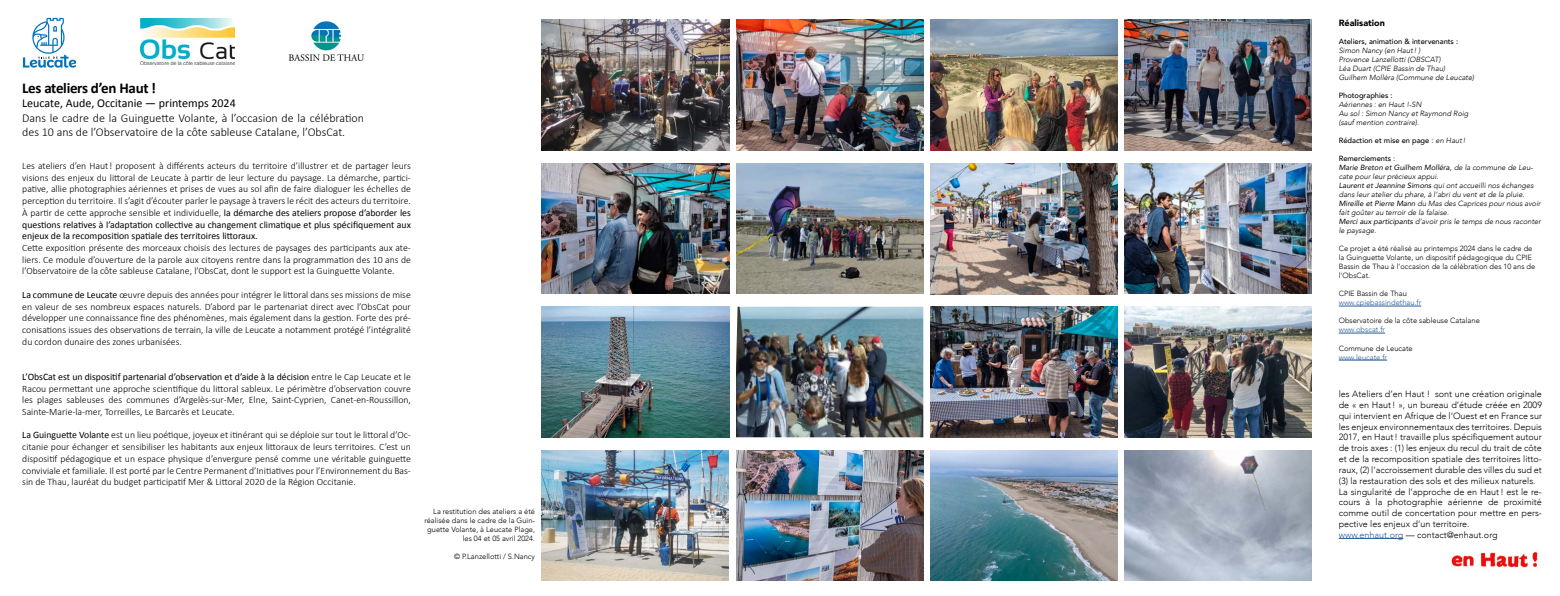
<style>
.page{position:relative;width:1560px;height:596px;background:#fff}
.page>*{position:absolute;margin:0;border:0;box-sizing:border-box;transform-origin:0 0}
.t1{font:700 15px "Calibri";letter-spacing:-.02em;color:#000}
.t2{font:300 12px/14.4px "Calibri";color:#000}
.t3{font:12px "Calibri";color:#000}
.t4{font:300 9.75px/11.7px "Calibri";color:#000;text-align:justify}
.t5{font:300 9px/10.8px "Avenir";color:#000}
.t6{font:900 9px "Avenir";color:#000}
.t7{font:italic 300 7.5px/9px "Avenir";color:#000}
.t8{font:300 7.5px/9px "Avenir";color:#000}
.t9{font:500 7.5px "Avenir";color:#000}
.t10{font:300 7.5px "Avenir";color:#275b9b}
.s1{font-weight:400}
.s2{font-weight:300;font-style:italic}
.s3{font-weight:500;font-style:normal}
.s4{font-weight:400;font-style:normal}
.s5{color:#275b9b}
</style>
<div class="page">
<img style="left:736px;top:20px;width:187px;height:130px">
<img style="left:930px;top:20px;width:187px;height:130px">
<img style="left:1124px;top:20px;width:187px;height:130px">
<img style="left:736px;top:163px;width:187px;height:131px">
<img style="left:930px;top:163px;width:187px;height:131px">
<img style="left:541px;top:20px;width:188px;height:130px">
<img style="left:930px;top:306px;width:187px;height:131px">
<img style="left:1124px;top:450px;width:187px;height:130px">
<img style="left:930px;top:450px;width:187px;height:130px">
<img style="left:1124px;top:163px;width:187px;height:131px">
<img style="left:541px;top:163px;width:188px;height:131px">
<img style="left:541px;top:450px;width:188px;height:130px">
<img style="left:1124px;top:306px;width:187px;height:131px">
<img style="left:541px;top:306px;width:188px;height:131px">
<img style="left:736px;top:306px;width:187px;height:131px">
<img style="left:736px;top:450px;width:187px;height:130px">
<hr style="left:1338px;top:305px;width:82px;height:1px;background:#275b9b">
<hr style="left:1338px;top:332px;width:46px;height:1px;background:#275b9b">
<hr style="left:1338px;top:359px;width:48px;height:1px;background:#275b9b">
<img style="left:288px;top:21px;width:76px;height:40px">
<img style="left:141px;top:18px;width:93px;height:47px">
<svg style="left:23px;top:17px;width:52px;height:51px"></svg>
<img style="left:1451px;top:547px;width:87px;height:22px">
<hr style="left:1338px;top:538px;width:65px;height:1px;background:#275b9b">
<h1 class="t1" style="left:22px;top:77px;width:135px">Les ateliers d’en Haut !</h1>
<p class="t3" style="left:22px;top:95px;width:215px">Leucate, Aude, Occitanie — printemps 2024</p>
<p class="t2" style="left:22px;top:110px;width:343px">Dans le cadre de la Guinguette Volante, à l’occasion de la célébration des 10 ans de l’Observatoire de la côte sableuse Catalane, l’ObsCat.</p>
<p class="t4" style="left:22px;top:160px;width:390px">Les ateliers d’en Haut ! proposent à différents acteurs du territoire d’illustrer et de partager leurs visions des enjeux du littoral de Leucate à partir de leur lecture du paysage. La démarche, partici&shy;pative, allie photographies aériennes et prises de vues au sol afin de faire dialoguer les échelles de perception du territoire. Il s’agit d’écouter parler le paysage à travers le récit des acteurs du territoire.<br>À partir de cette approche sensible et individuelle, <span class="s1">la démarche des ateliers propose d’aborder les questions relatives à l’adaptation collective au changement climatique et plus spécifiquement aux enjeux de la recomposition spatiale des territoires littoraux.</span></p>
<p class="t4" style="left:22px;top:242px;width:390px">Cette exposition présente des morceaux choisis des lectures de paysages des participants aux ate&shy;liers. Ce module d’ouverture de la parole aux citoyens rentre dans la programmation des 10 ans de l’Observatoire de la côte sableuse Catalane, l’ObsCat, dont le support est la Guinguette Volante.</p>
<p class="t4" style="left:22px;top:288px;width:390px"><span class="s1">La commune de Leucate</span> œuvre depuis des années pour intégrer le littoral dans ses missions de mise en valeur de ses nombreux espaces naturels. D’abord par le partenariat direct avec l’ObsCat pour développer une connaissance fine des phénomènes, mais également dans la gestion. Forte des pré&shy;conisations issues des observations de terrain, la ville de Leucate a notamment protégé l’intégralité du cordon dunaire des zones urbanisées.</p>
<p class="t4" style="left:22px;top:370px;width:390px"><span class="s1">L’ObsCat est un dispositif partenarial d’observation et d’aide à la décision</span> entre le Cap Leucate et le Racou permettant une approche scientifique du littoral sableux. Le périmètre d’observation couvre les plages sableuses des communes d’Argelès-sur-Mer, Elne, Saint-Cyprien, Canet-en-Roussillon, Sainte-Marie-la-mer, Torreilles, Le Barcarès et Leucate.</p>
<p class="t4" style="left:22px;top:429px;width:390px"><span class="s1">La Guinguette Volante</span> est un lieu poétique, joyeux et itinérant qui se déploie sur tout le littoral d’Oc&shy;citanie pour échanger et sensibiliser les habitants aux enjeux littoraux de leurs territoires. C’est un dispositif pédagogique et un espace physique d’envergure pensé comme une véritable guinguette conviviale et familiale. Il est porté par le Centre Permanent d’Initiatives pour l’Environnement du Bas&shy;sin de Thau, lauréat du budget participatif Mer &amp; Littoral 2020 de la Région Occitanie.</p>
<p class="t8" style="left:424px;top:506px;width:112px;text-align:right">La restitution des ateliers a été réalisée dans le cadre de la Guin&shy;guette Volante, à Leucate Plage, les 04 et 05 avril 2024.</p>
<p class="t8" style="left:454px;top:551px;width:82px">© P.Lanzellotti / S.Nancy</p>
<p class="t6" style="left:1338px;top:15px;width:48px">Réalisation</p>
<p class="t9" style="left:1338px;top:35px;width:121px">Ateliers, animation &amp; intervenants :</p>
<p class="t7" style="left:1338px;top:46px;width:137px">Simon Nancy (en Haut! )<br>Provence Lanzellotti (OBSCAT)<br>Léa Duart (CPIE Bassin de Thau)<br>Guilhem Molléra (Commune de Leucate)</p>
<p class="t9" style="left:1338px;top:89px;width:55px">Photographies :</p>
<p class="t7" style="left:1338px;top:100px;width:131px">Aériennes : en Haut !-SN<br>Au sol : Simon Nancy et Raymond Roig (sauf mention contraire).</p>
<p class="t9" style="left:1338px;top:134px;width:128px">Rédaction et mise en page <span class="s1">:</span> <span class="s2">en Haut!</span></p>
<p class="t7" style="left:1338px;top:154px;width:204px"><span class="s3">Remerciements</span> <span class="s4">:<br></span><span class="s1">Marie Breton et Guilhem Molléra</span><span class="s4">,</span> de la commune de Leu&shy;cate pour leur précieux appui.<br><span class="s1">Laurent et Jeannine Simons</span> qui ont accueilli nos échanges dans leur atelier du phare, à l’abri du vent et de la pluie.<br><span class="s1">Mireille et Pierre Mann</span> du Mas des Caprices pour nous avoir fait goûter au terroir de la falaise.<br><span class="s1">Merci aux participants</span> d’avoir pris le temps de nous raconter le paysage.</p>
<p class="t8" style="left:1338px;top:244px;width:198px">Ce projet a été réalisé au printemps 2024 dans le cadre de la Guinguette Volante, un dispositif pédagogique du CPIE Bassin de Thau à l’occasion de la célébration des 10 ans de l’ObsCat.</p>
<p class="t8" style="left:1338px;top:289px;width:70px">CPIE Bassin de Thau</p>
<p class="t10" style="left:1338px;top:298px;width:84px">www.cpiebassindethau.fr</p>
<p class="t8" style="left:1338px;top:316px;width:143px">Observatoire de la côte sableuse Catalane</p>
<p class="t10" style="left:1338px;top:325px;width:48px">www.obscat.fr</p>
<p class="t8" style="left:1338px;top:343px;width:75px">Commune de Leucate</p>
<p class="t10" style="left:1338px;top:352px;width:50px">www.leucate.fr</p>
<p class="t5" style="left:1338px;top:388px;width:205px">les Ateliers d’en Haut ! sont une création originale de « en Haut! », un bureau d’étude créée en 2009 qui intervient en Afrique de l’Ouest et en France sur les enjeux environnementaux des territoires. Depuis 2017, en Haut! travaille plus spécifiquement autour de trois axes : (1) les enjeux du recul du trait de côte et de la recomposition spatiale des territoires litto&shy;raux, (2) l’accroissement durable des villes du sud et (3) la restauration des sols et des milieux naturels.<br>La singularité de l’approche de en Haut! est le re&shy;cours à la photographie aérienne de proximité comme outil de concertation pour mettre en pers&shy;pective les enjeux d’un territoire.<br><span class="s5">www.enhaut.org</span> — contact@enhaut.org</p>
</div>
